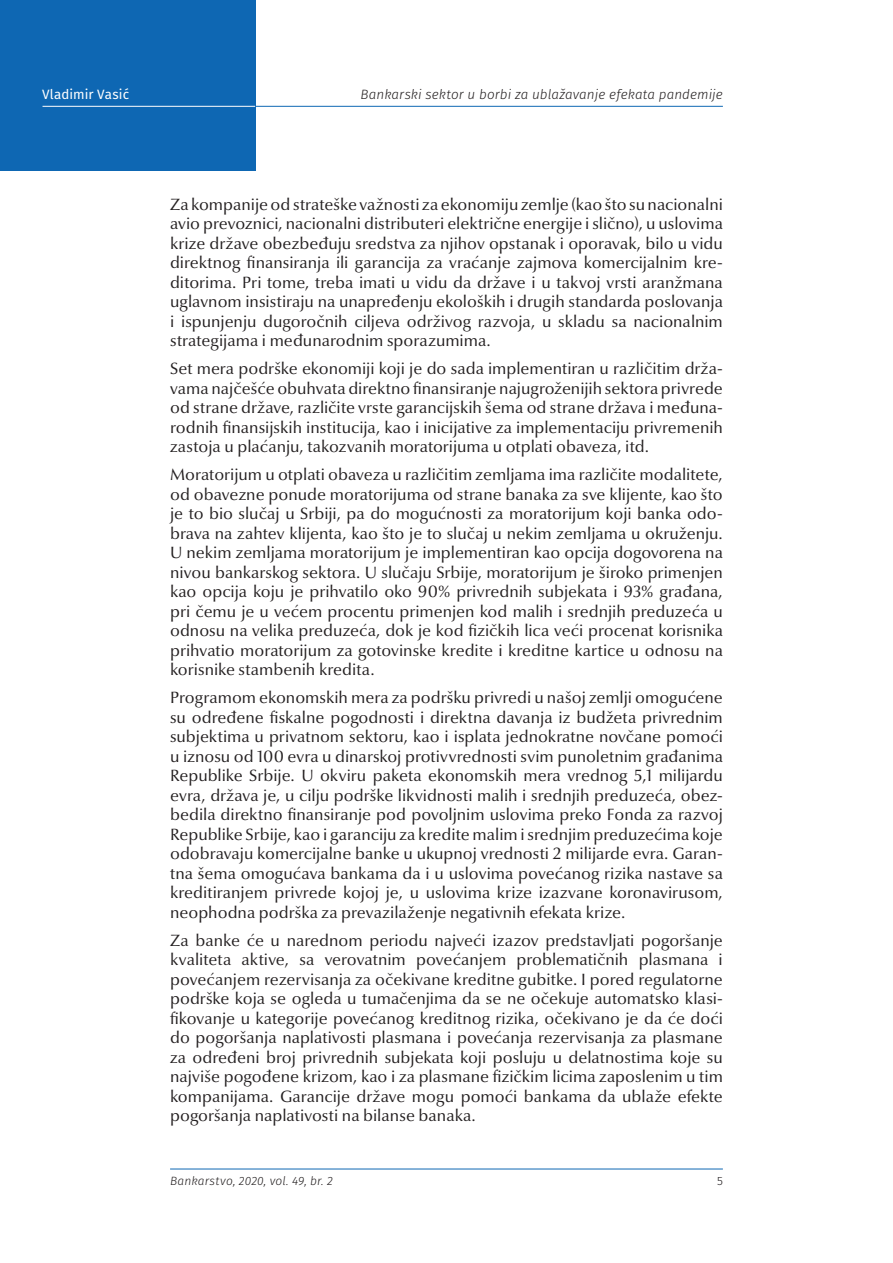
<style>
.page{position:relative;width:893px;height:1263px;background:#fff}
.page>*{position:absolute;margin:0;border:0;box-sizing:border-box;transform-origin:0 0}
.SRB_txt{font:16.5px/19.5px "Optima Nova LT Pro";color:#231f20;text-align:justify}
.t1{font:italic 300 13.5px "Fira Sans";letter-spacing:.005em;color:#231f20}
.t2{font:13.5px "Fira Sans";letter-spacing:.005em;color:#fff}
.t3{font:italic 300 12px "Fira Sans";letter-spacing:.01em;color:#231f20}
.t4{font:300 12px "Fira Sans";color:#231f20}
</style>
<div class="page">
<div style="left:0;top:0;width:255px;height:170px;background:#0e67b3"></div>
<hr style="left:255px;top:106px;width:468px;height:1px;background:#0e67b3">
<hr style="left:170px;top:1168px;width:553px;height:1px;background:#0e67b3">
<hr style="left:43px;top:106px;width:212px;height:1px;background:#fff">
<p class="t2" style="left:42px;top:84px;width:89px">Vladimir Vasić</p>
<p class="t1" style="left:361px;top:84px;width:364px">Bankarski sektor u borbi za ublažavanje efekata pandemije</p>
<p class="SRB_txt" style="left:170px;top:194px;width:554px">Za kompanije od strateške važnosti za ekonomiju zemlje (kao što su nacionalni avio prevoznici, nacionalni distributeri električne energije i slično), u uslovima krize države obezbeđuju sredstva za njihov opstanak i oporavak, bilo u vidu direktnog finansiranja ili garancija za vraćanje zajmova komercijalnim kre&shy;ditorima. Pri tome, treba imati u vidu da države i u takvoj vrsti aranžmana uglavnom insistiraju na unapređenju ekoloških i drugih standarda poslovanja i ispunjenju dugoročnih ciljeva održivog razvoja, u skladu sa nacionalnim strategijama i međunarodnim sporazumima.</p>
<p class="SRB_txt" style="left:170px;top:359px;width:554px">Set mera podrške ekonomiji koji je do sada implementiran u različitim drža&shy;vama najčešće obuhvata direktno finansiranje najugroženijih sektora privrede od strane države, različite vrste garancijskih šema od strane država i međuna&shy;rodnih finansijskih institucija, kao i inicijative za implementaciju privremenih zastoja u plaćanju, takozvanih moratorijuma u otplati obaveza, itd.</p>
<p class="SRB_txt" style="left:170px;top:465px;width:554px">Moratorijum u otplati obaveza u različitim zemljama ima različite modalitete, od obavezne ponude moratorijuma od strane banaka za sve klijente, kao što je to bio slučaj u Srbiji, pa do mogućnosti za moratorijum koji banka odo&shy;brava na zahtev klijenta, kao što je to slučaj u nekim zemljama u okruženju.<br>U nekim zemljama moratorijum je implementiran kao opcija dogovorena na nivou bankarskog sektora. U slučaju Srbije, moratorijum je široko primenjen kao opcija koju je prihvatilo oko 90% privrednih subjekata i 93% građana, pri čemu je u većem procentu primenjen kod malih i srednjih preduzeća u odnosu na velika preduzeća, dok je kod fizičkih lica veći procenat korisnika prihvatio moratorijum za gotovinske kredite i kreditne kartice u odnosu na korisnike stambenih kredita.</p>
<p class="SRB_txt" style="left:170px;top:688px;width:554px">Programom ekonomskih mera za podršku privredi u našoj zemlji omogućene su određene fiskalne pogodnosti i direktna davanja iz budžeta privrednim subjektima u privatnom sektoru, kao i isplata jednokratne novčane pomoći u iznosu od 100 evra u dinarskoj protivvrednosti svim punoletnim građanima Republike Srbije. U okviru paketa ekonomskih mera vrednog 5,1 milijardu evra, država je, u cilju podrške likvidnosti malih i srednjih preduzeća, obez&shy;bedila direktno finansiranje pod povoljnim uslovima preko Fonda za razvoj Republike Srbije, kao i garanciju za kredite malim i srednjim preduzećima koje odobravaju komercijalne banke u ukupnoj vrednosti 2 milijarde evra. Garan&shy;tna šema omogućava bankama da i u uslovima povećanog rizika nastave sa kreditiranjem privrede kojoj je, u uslovima krize izazvane koronavirusom, neophodna podrška za prevazilaženje negativnih efekata krize.</p>
<p class="SRB_txt" style="left:170px;top:930px;width:554px">Za banke će u narednom periodu najveći izazov predstavljati pogoršanje kvaliteta aktive, sa verovatnim povećanjem problematičnih plasmana i povećanjem rezervisanja za očekivane kreditne gubitke. I pored regulatorne podrške koja se ogleda u tumačenjima da se ne očekuje automatsko klasi&shy;fikovanje u kategorije povećanog kreditnog rizika, očekivano je da će doći do pogoršanja naplativosti plasmana i povećanja rezervisanja za plasmane za određeni broj privrednih subjekata koji posluju u delatnostima koje su najviše pogođene krizom, kao i za plasmane fizičkim licima zaposlenim u tim kompanijama. Garancije države mogu pomoći bankama da ublaže efekte pogoršanja naplativosti na bilanse banaka.</p>
<p class="t3" style="left:170px;top:1172px;width:164px">Bankarstvo, 2020, vol. 49, br. 2</p>
<p class="t4" style="left:717px;top:1172px;width:7px">5</p>
</div>
